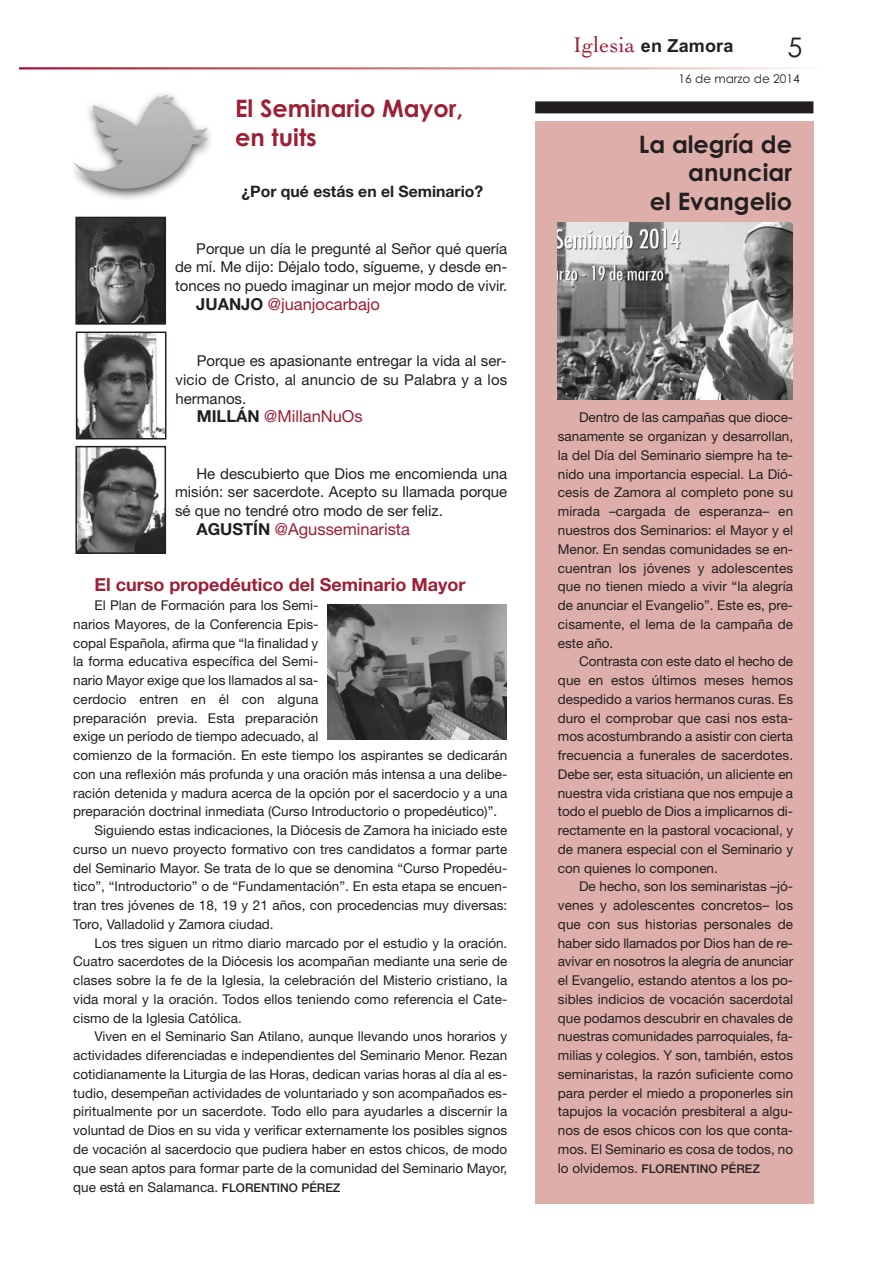
<style>
.page{position:relative;width:893px;height:1265px;background:#fff}
.page>*{position:absolute;margin:0;border:0;box-sizing:border-box;transform-origin:0 0}
.t1{font:27px "Century Gothic";color:#231f20}
.t2{font:700 24px/28.8px "Century Gothic";color:#231f20;text-align:right}
.t3{font:700 24px/28.8px "Century Gothic";color:#9d1f35}
.t4{font:700 18px "Helvetica Neue";color:#9d1f35}
.t5{font:700 18px "Arial";letter-spacing:.01em;color:#231f20}
.t6{font:16.5px "Helvetica Neue";color:#9d1f35}
.t7{font:700 15.75px "Helvetica Neue";color:#231f20}
.t8{font:15px/18.8px "Helvetica Neue";color:#231f20;text-align:justify}
.t9{font:13.5px/18.8px "Helvetica Neue";color:#231f20;text-align:justify}
.t10{font:500 12px "Helvetica Neue";color:#231f20}
.t11{font:12px "Century Gothic";color:#231f20}
.s1{font-weight:700;color:#231f20}
.s2{font-weight:500;font-size:12px}
.s3{font-family:"Cochin";font-weight:400;font-size:22.5px;color:#9d1f35}
.s4{font-weight:400;font-size:13.5px}
</style>
<div class="page">
<img style="left:20px;top:67px;width:776px;height:2px">
<div style="left:534px;top:121px;width:279px;height:1082px;background:#ddaeaa"></div>
<div style="left:535px;top:101px;width:278px;height:12px;background:#231f20"></div>
<img style="left:557px;top:223px;width:235px;height:176px">
<img style="left:73px;top:94px;width:138px;height:105px">
<img style="left:328px;top:605px;width:178px;height:134px">
<img style="left:78px;top:220px;width:85px;height:102px">
<div style="left:75px;top:217px;width:91px;height:108px;border:2px solid #231f20"></div>
<img style="left:79px;top:334px;width:84px;height:102px">
<div style="left:76px;top:331px;width:90px;height:108px;border:2px solid #231f20"></div>
<img style="left:78px;top:449px;width:85px;height:102px">
<div style="left:75px;top:446px;width:91px;height:108px;border:2px solid #231f20"></div>
<h2 class="t3" style="left:235px;top:97px;width:229px">El Seminario Mayor, en tuits</h2>
<p class="t7" style="left:241px;top:186px;width:243px">¿Por qué estás en el Seminario?</p>
<p class="t8" style="left:175px;top:240px;width:334px;text-indent:21px">Porque un día le pregunté al Señor qué quería de mí. Me dijo: Déjalo todo, sígueme, y desde en&shy;tonces no puedo imaginar un mejor modo de vivir.</p>
<p class="t6" style="left:196px;top:298px;width:185px"><span class="s1">JUANJO</span> @juanjocarbajo</p>
<p class="t8" style="left:175px;top:353px;width:333px;text-indent:21px">Porque es apasionante entregar la vida al ser&shy;vicio de Cristo, al anuncio de su Palabra y a los hermanos.</p>
<p class="t6" style="left:197px;top:411px;width:167px"><span class="s1">MILLÁN</span> @MillanNuOs</p>
<p class="t8" style="left:175px;top:465px;width:334px;text-indent:21px">He descubierto que Dios me encomienda una misión: ser sacerdote. Acepto su llamada porque sé que no tendré otro modo de ser feliz.</p>
<p class="t6" style="left:196px;top:523px;width:215px"><span class="s1">AGUSTÍN</span> @Agusseminarista</p>
<h3 class="t4" style="left:94px;top:578px;width:372px">El curso propedéutico del Seminario Mayor</h3>
<p class="t9" style="left:94px;top:597px;width:225px">El Plan de Formación para los Semi-</p>
<p class="t9" style="left:73px;top:616px;width:246px">narios Mayores, de la Conferencia Epis-</p>
<p class="t9" style="left:73px;top:634px;width:246px">copal Española, afirma que “la finalidad y</p>
<p class="t9" style="left:73px;top:653px;width:247px">la forma educativa específica del Semi-</p>
<p class="t9" style="left:73px;top:672px;width:247px">nario Mayor exige que los llamados al sa-</p>
<p class="t9" style="left:73px;top:691px;width:247px">cerdocio entren en él con alguna</p>
<p class="t9" style="left:73px;top:709px;width:246px">preparación previa. Esta preparación</p>
<p class="t9" style="left:73px;top:728px;width:246px">exige un período de tiempo adecuado, al</p>
<p class="t9" style="left:73px;top:747px;width:435px">comienzo de la formación. En este tiempo los aspirantes se dedicarán</p>
<p class="t9" style="left:73px;top:766px;width:435px">con una reflexión más profunda y una oración más intensa a una delibe-</p>
<p class="t9" style="left:73px;top:784px;width:435px">ración detenida y madura acerca de la opción por el sacerdocio y a una</p>
<p class="t9" style="left:73px;top:803px;width:425px">preparación doctrinal inmediata (Curso Introductorio o propedéutico)”.</p>
<p class="t9" style="left:94px;top:822px;width:414px">Siguiendo estas indicaciones, la Diócesis de Zamora ha iniciado este</p>
<p class="t9" style="left:73px;top:841px;width:435px">curso un nuevo proyecto formativo con tres candidatos a formar parte</p>
<p class="t9" style="left:73px;top:859px;width:435px">del Seminario Mayor. Se trata de lo que se denomina “Curso Propedéu-</p>
<p class="t9" style="left:73px;top:878px;width:435px">tico”, “Introductorio” o de “Fundamentación”. En esta etapa se encuen-</p>
<p class="t9" style="left:73px;top:897px;width:435px">tran tres jóvenes de 18, 19 y 21 años, con procedencias muy diversas:</p>
<p class="t9" style="left:73px;top:916px;width:202px">Toro, Valladolid y Zamora ciudad.</p>
<p class="t9" style="left:94px;top:934px;width:414px">Los tres siguen un ritmo diario marcado por el estudio y la oración.</p>
<p class="t9" style="left:73px;top:953px;width:435px">Cuatro sacerdotes de la Diócesis los acompañan mediante una serie de</p>
<p class="t9" style="left:73px;top:972px;width:435px">clases sobre la fe de la Iglesia, la celebración del Misterio cristiano, la</p>
<p class="t9" style="left:73px;top:991px;width:435px">vida moral y la oración. Todos ellos teniendo como referencia el Cate-</p>
<p class="t9" style="left:73px;top:1009px;width:170px">cismo de la Iglesia Católica.</p>
<p class="t9" style="left:94px;top:1028px;width:414px">Viven en el Seminario San Atilano, aunque llevando unos horarios y</p>
<p class="t9" style="left:73px;top:1047px;width:435px">actividades diferenciadas e independientes del Seminario Menor. Rezan</p>
<p class="t9" style="left:73px;top:1066px;width:435px">cotidianamente la Liturgia de las Horas, dedican varias horas al día al es-</p>
<p class="t9" style="left:73px;top:1084px;width:435px">tudio, desempeñan actividades de voluntariado y son acompañados es-</p>
<p class="t9" style="left:73px;top:1103px;width:435px">piritualmente por un sacerdote. Todo ello para ayudarles a discernir la</p>
<p class="t9" style="left:73px;top:1122px;width:435px">voluntad de Dios en su vida y verificar externamente los posibles signos</p>
<p class="t9" style="left:73px;top:1141px;width:435px">de vocación al sacerdocio que pudiera haber en estos chicos, de modo</p>
<p class="t9" style="left:73px;top:1159px;width:435px">que sean aptos para formar parte de la comunidad del Seminario Mayor,</p>
<p class="t9" style="left:73px;top:1178px;width:269px">que está en Salamanca. <span class="s2">FLORENTINO PÉREZ</span></p>
<h3 class="t5" style="left:573px;top:35px;width:162px"><span class="s3">Iglesia</span> en Zamora</h3>
<h1 class="t1" style="left:787px;top:37px;width:16px">5</h1>
<p class="t11" style="left:678px;top:75px;width:123px">16 de marzo de 2014</p>
<h2 class="t2" style="left:639px;top:132px;width:155px">La alegría de anunciar<br>el Evangelio</h2>
<p class="t9" style="left:558px;top:409px;width:237px;text-indent:21px">Dentro de las campañas que dioce&shy;sanamente se organizan y desarrollan, la del Día del Seminario siempre ha te&shy;nido una importancia especial. La Dió&shy;cesis de Zamora al completo pone su mirada –cargada de esperanza– en nuestros dos Seminarios: el Mayor y el Menor. En sendas comunidades se en&shy;cuentran los jóvenes y adolescentes que no tienen miedo a vivir “la alegría de anunciar el Evangelio”. Este es, pre&shy;cisamente, el lema de la campaña de este año.</p>
<p class="t9" style="left:558px;top:653px;width:237px;text-indent:21px">Contrasta con este dato el hecho de que en estos últimos meses hemos despedido a varios hermanos curas. Es duro el comprobar que casi nos esta&shy;mos acostumbrando a asistir con cierta frecuencia a funerales de sacerdotes.<br>Debe ser, esta situación, un aliciente en nuestra vida cristiana que nos empuje a todo el pueblo de Dios a implicarnos di&shy;rectamente en la pastoral vocacional, y de manera especial con el Seminario y con quienes lo componen.</p>
<p class="t9" style="left:558px;top:878px;width:237px;text-indent:21px">De hecho, son los seminaristas –jó&shy;venes y adolescentes concretos– los que con sus historias personales de haber sido llamados por Dios han de re&shy;avivar en nosotros la alegría de anunciar el Evangelio, estando atentos a los po&shy;sibles indicios de vocación sacerdotal que podamos descubrir en chavales de nuestras comunidades parroquiales, fa&shy;milias y colegios. Y son, también, estos seminaristas, la razón suficiente como para perder el miedo a proponerles sin tapujos la vocación presbiteral a algu&shy;nos de esos chicos con los que conta&shy;mos. El Seminario es cosa de todos, no</p>
<p class="t10" style="left:558px;top:1164px;width:204px"><span class="s4">lo olvidemos.</span> FLORENTINO PÉREZ</p>
</div>
